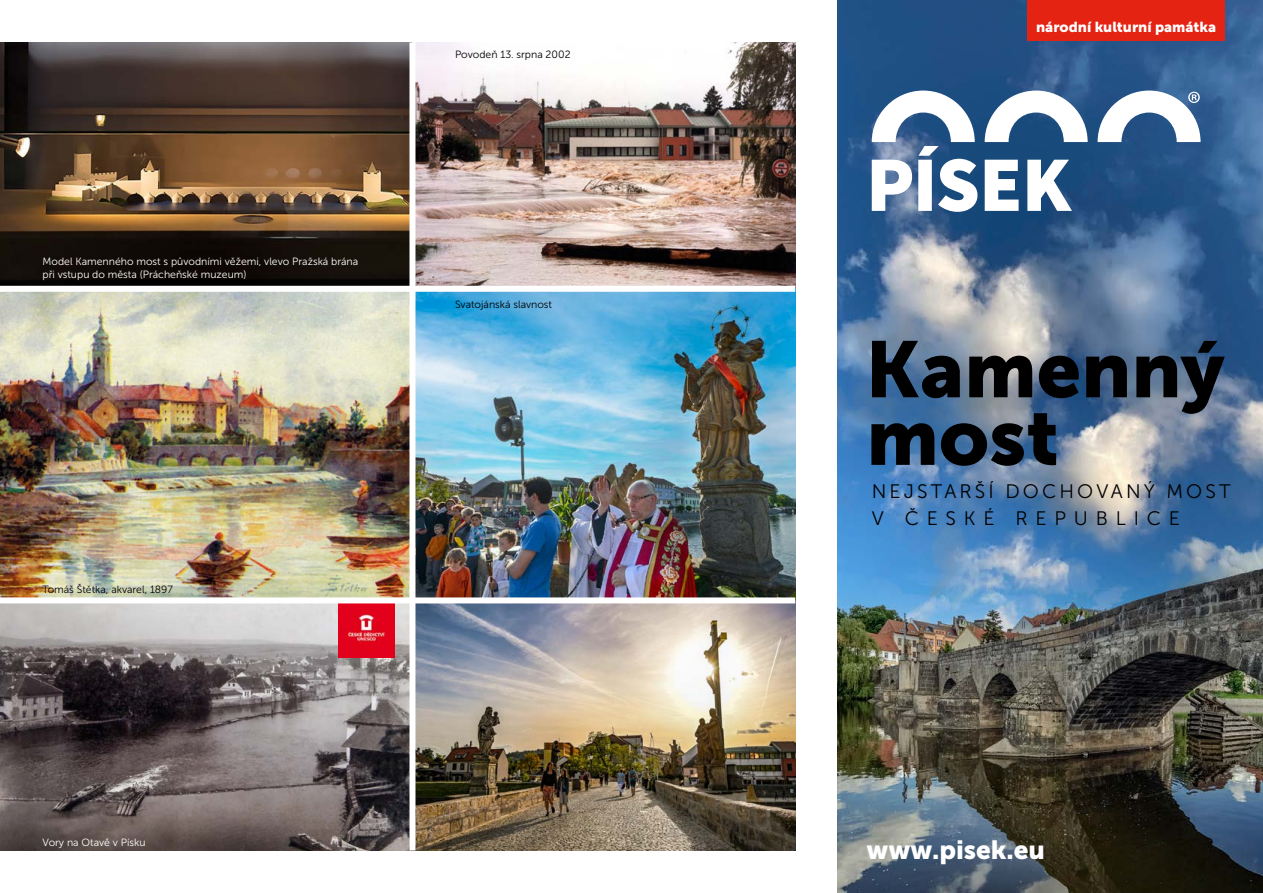
<style>
.page{position:relative;width:1263px;height:893px;background:#fff}
.page>*{position:absolute;margin:0;border:0;box-sizing:border-box;transform-origin:0 0}
.t1{font:78.9px/67.7px "Museo Sans 900";color:#000}
.t2{font:26.1px "Museo Sans 900";color:#fff}
.t3{font:19.5px/27.3px "Museo Sans 300";letter-spacing:.16em;color:#000}
.t4{font:14.4px "Museo Sans 900";color:#fff}
.t5{font:10.5px/12.6px "Museo Sans 300";color:#fff}
.t6{font:10.5px "Museo Sans 300";color:#000}
</style>
<div class="page">
<img style="left:838px;top:0;width:425px;height:893px">
<div style="left:1027px;top:0;width:198px;height:41px;background:#e42313"></div>
<svg style="left:985px;top:160px;width:33px;height:51px"></svg>
<svg style="left:1027px;top:160px;width:45px;height:51px"></svg>
<svg style="left:872px;top:91px;width:105px;height:121px"></svg>
<svg style="left:985px;top:91px;width:103px;height:51px"></svg>
<svg style="left:1097px;top:91px;width:103px;height:51px"></svg>
<img style="left:0;top:292px;width:409px;height:558px">
<img style="left:339px;top:603px;width:55px;height:54px">
<img style="left:0;top:43px;width:795px;height:243px">
<img style="left:415px;top:292px;width:380px;height:558px">
<div style="left:0;top:597px;width:795px;height:6px;background:#fff"></div>
<div style="left:409px;top:43px;width:6px;height:807px;background:#fff"></div>
<p class="t5" style="left:43px;top:255px;width:317px">Model Kamenného most s původními věžemi, vlevo Pražská brána při vstupu do města (Prácheňské muzeum)</p>
<p class="t6" style="left:455px;top:49px;width:117px">Povodeň 13. srpna 2002</p>
<p class="t6" style="left:455px;top:298px;width:99px">Svatojánská slavnost</p>
<p class="t6" style="left:43px;top:583px;width:132px">Tomáš Štětka, akvarel, 1897</p>
<p class="t5" style="left:43px;top:836px;width:105px">Vory na Otavě v Písku</p>
<h3 class="t4" style="left:1036px;top:19px;width:182px">národní kulturní památka</h3>
<h1 class="t1" style="left:865px;top:335px;width:361px">Kamenný most</h1>
<h3 class="t3" style="left:872px;top:478px;width:360px">NEJSTARŠÍ DOCHOVANÝ MOST<br>V ČESKÉ REPUBLICE</h3>
<h2 class="t2" style="left:866px;top:835px;width:180px">www.pisek.eu</h2>
</div>
